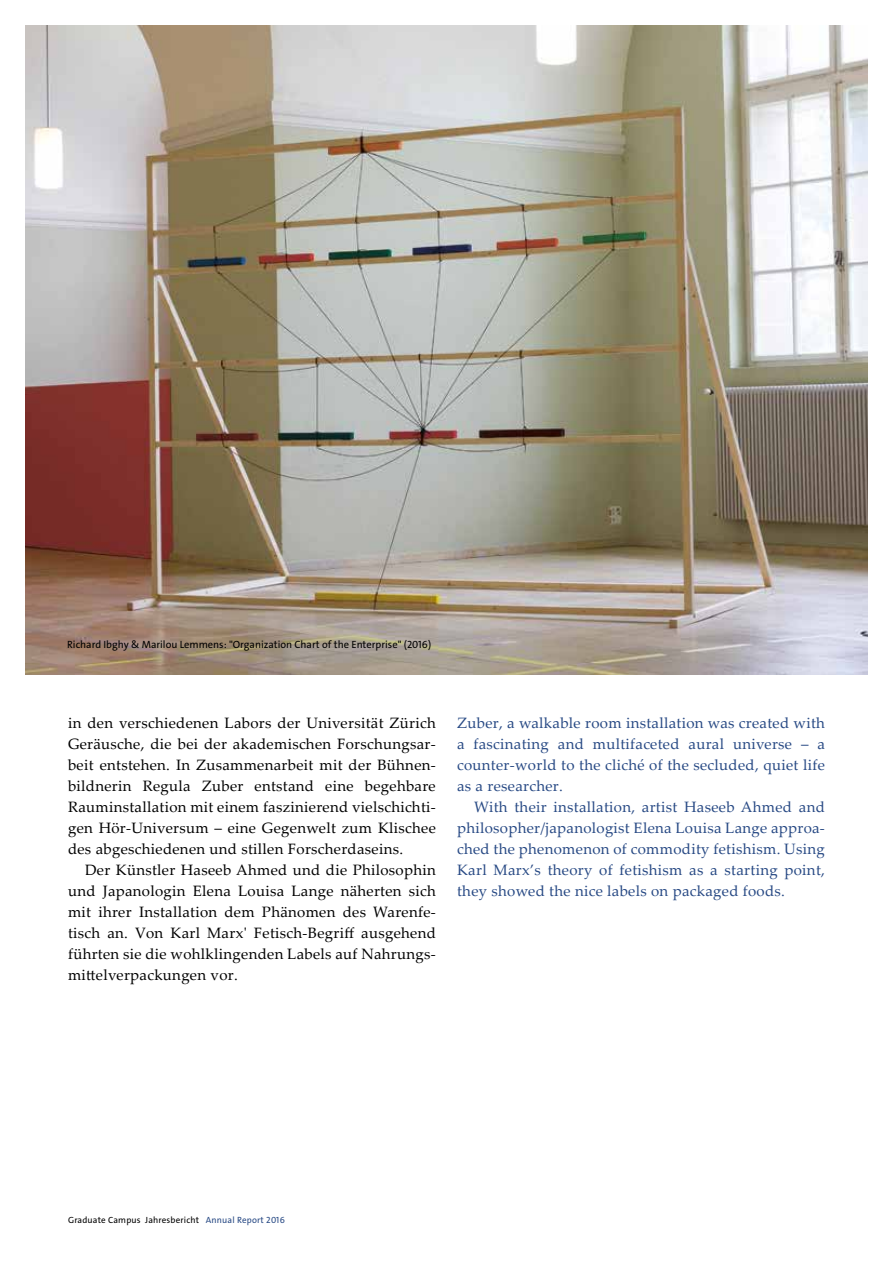
<style>
.page{position:relative;width:893px;height:1263px;background:#fff}
.page>*{position:absolute;margin:0;border:0;box-sizing:border-box;transform-origin:0 0}
.t1{font:15px/21px "Palatino Linotype";letter-spacing:.02em;color:#000;text-align:justify}
.t2{font:15px/21px "Palatino Linotype";letter-spacing:.02em;color:#274984;text-align:justify}
.t3{font:10.5px "The Sans LP5 Plain";color:#000}
.t4{font:9px "The Sans LP5 Plain";letter-spacing:.02em;color:#000}
.s1{color:#274984}
</style>
<div class="page">
<img style="left:26px;top:26px;width:841px;height:648px">
<p class="t3" style="left:67px;top:638px;width:365px">Richard Ibghy &amp; Marilou Lemmens: "Organization Chart of the Enterprise" (2016)</p>
<p class="t1" style="left:68px;top:712px;width:369px">in den verschiedenen Labors der Universität Zürich Geräusche, die bei der akademischen Forschungsar&shy;beit entstehen. In Zusammenarbeit mit der Bühnen&shy;bildnerin Regula Zuber entstand eine begehbare Rauminstallation mit einem faszinierend vielschichti&shy;gen Hör-Universum – eine Gegenwelt zum Klischee des abgeschiedenen und stillen Forscherdaseins.</p>
<p class="t1" style="left:68px;top:859px;width:369px;text-indent:17px">Der Künstler Haseeb Ahmed und die Philosophin und Japanologin Elena Louisa Lange näherten sich mit ihrer Installation dem Phänomen des Warenfe&shy;tisch an. Von Karl Marx' Fetisch-Begriff ausgehend führten sie die wohlklingenden Labels auf Nahrungs&shy;mittelverpackungen vor.</p>
<p class="t2" style="left:457px;top:712px;width:369px">Zuber, a walkable room installation was created with a fascinating and multifaceted aural universe – a counter-world to the cliché of the secluded, quiet life as a researcher.</p>
<p class="t2" style="left:457px;top:796px;width:369px;text-indent:17px">With their installation, artist Haseeb Ahmed and philosopher/japanologist Elena Louisa Lange approa&shy;ched the phenomenon of commodity fetishism. Using Karl Marx’s theory of fetishism as a starting point, they showed the nice labels on packaged foods.</p>
<p class="t4" style="left:68px;top:1214px;width:218px">Graduate Campus Jahresbericht <span class="s1">Annual Report 2016</span></p>
</div>
